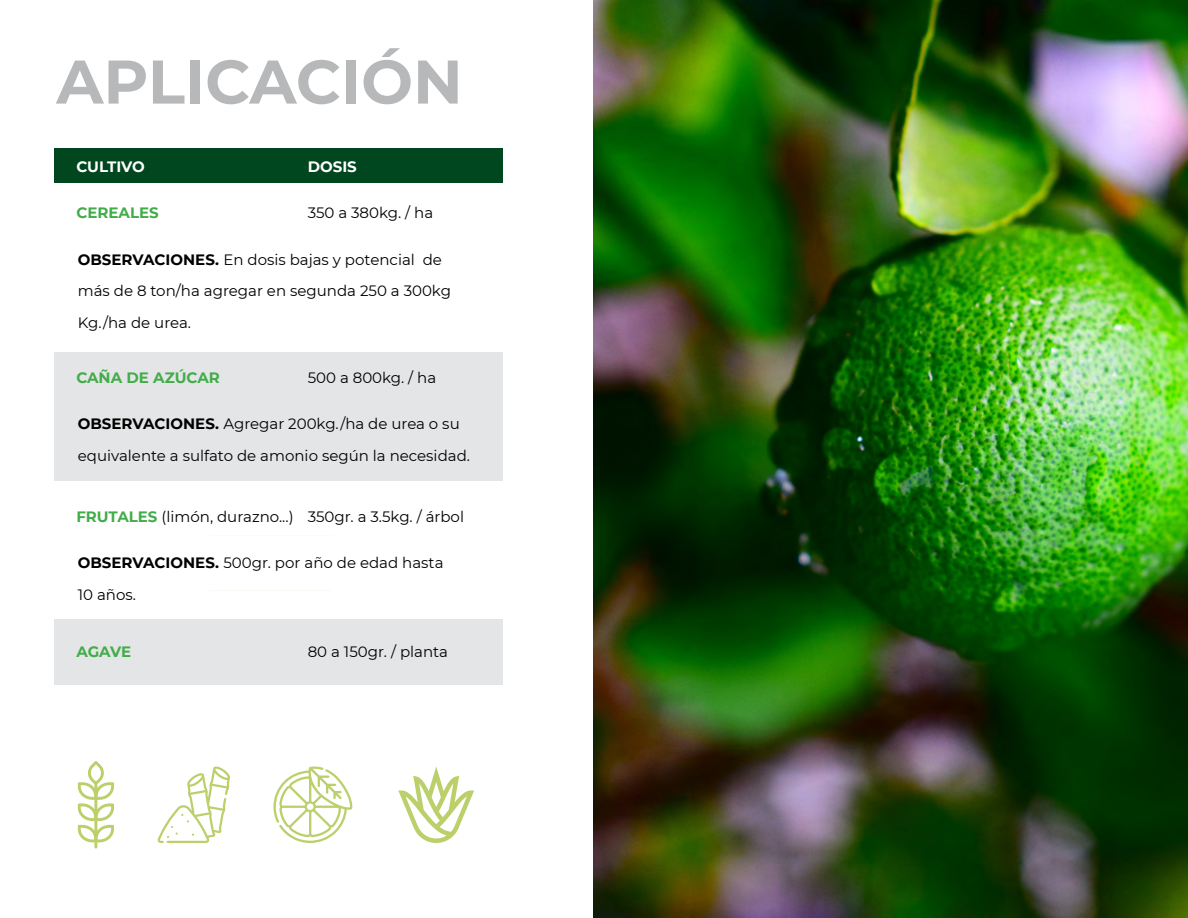
<style>
.page{position:relative;width:1188px;height:918px;background:#fff}
.page>*{position:absolute;margin:0;border:0;box-sizing:border-box;transform-origin:0 0}
.t1{font:700 61.5px "Montserrat";color:#b6b8ba}
.t2{font:15px/31.5px "Montserrat";color:#000}
.t3{font:700 15px "Montserrat";color:#41ad49}
.t4{font:700 15px "Montserrat";color:#fff}
.s1{font-weight:700}
.s2{font-weight:700;color:#41ad49}
</style>
<div class="page">
<img style="left:594px;top:0;width:594px;height:918px">
<hr style="left:209px;top:535px;width:124px;height:1px;background:#fbfbf6">
<hr style="left:209px;top:590px;width:124px;height:1px;background:#fbfbf6">
<svg style="left:398px;top:766px;width:76px;height:77px"></svg>
<svg style="left:78px;top:761px;width:36px;height:88px"></svg>
<svg style="left:273px;top:766px;width:80px;height:77px"></svg>
<svg style="left:157px;top:766px;width:73px;height:77px"></svg>
<div style="left:54px;top:148px;width:449px;height:34px;background:#00461e"></div>
<div style="left:54px;top:353px;width:449px;height:128px;background:#e4e5e6"></div>
<div style="left:54px;top:619px;width:449px;height:65px;background:#e4e5e6"></div>
<h1 class="t1" style="left:56px;top:37px;width:408px">APLICACIÓN</h1>
<p class="t4" style="left:76px;top:156px;width:70px">CULTIVO</p>
<p class="t4" style="left:308px;top:156px;width:51px">DOSIS</p>
<p class="t3" style="left:76px;top:202px;width:84px">CEREALES</p>
<p class="t2" style="left:308px;top:197px;width:127px">350 a 380kg. / ha</p>
<p class="t2" style="left:78px;top:243px;width:375px"><span class="s1">OBSERVACIONES.</span> En dosis bajas y potencial de más de 8 ton/ha agregar en segunda 250 a 300kg<br>Kg./ha de urea.</p>
<p class="t3" style="left:76px;top:367px;width:145px">CAÑA DE AZÚCAR</p>
<p class="t2" style="left:308px;top:361px;width:130px">500 a 800kg. / ha</p>
<p class="t2" style="left:78px;top:408px;width:394px"><span class="s1">OBSERVACIONES.</span> Agregar 200kg./ha de urea o su equivalente a sulfato de amonio según la necesidad.</p>
<p class="t2" style="left:76px;top:500px;width:219px"><span class="s2">FRUTALES</span> (limón, durazno...)</p>
<p class="t2" style="left:308px;top:500px;width:158px">350gr. a 3.5kg. / árbol</p>
<p class="t2" style="left:78px;top:547px;width:367px"><span class="s1">OBSERVACIONES.</span> 500gr. por año de edad hasta<br>10 años.</p>
<p class="t3" style="left:76px;top:640px;width:56px">AGAVE</p>
<p class="t2" style="left:308px;top:635px;width:142px">80 a 150gr. / planta</p>
</div>
